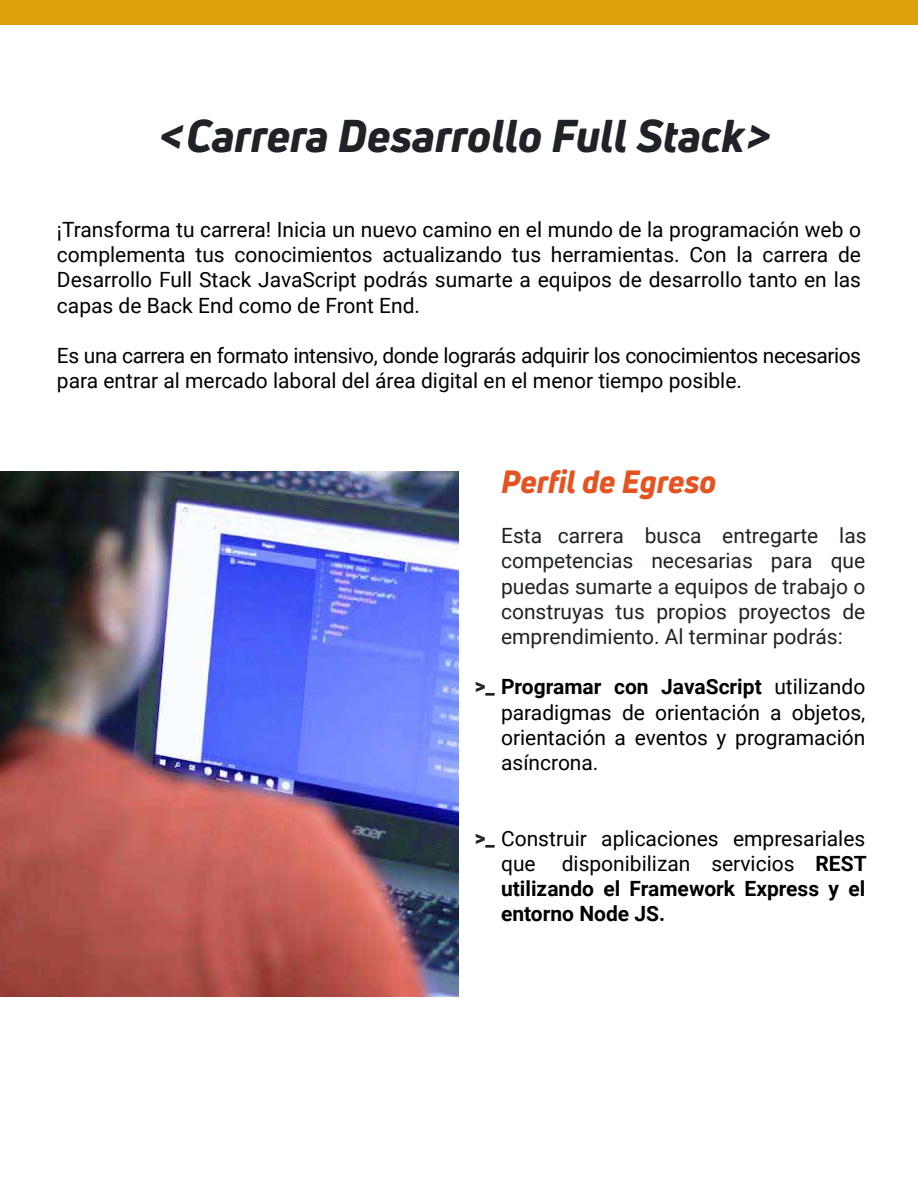
<style>
.page{position:relative;width:918px;height:1188px;background:#fff}
.page>*{position:absolute;margin:0;border:0;box-sizing:border-box;transform-origin:0 0}
.t1{font:italic 800 45px "Uni Neue";color:#1f2328}
.t2{font:italic 800 31.5px "Uni Neue";color:#e45320}
.t3{font:21px/25.2px "Roboto";color:#000;text-align:justify}
.t4{font:21px/25.2px "Roboto";color:#1e2328;text-align:justify}
.t5{font:21px/25.2px "Roboto";letter-spacing:-.02em;color:#000}
.t6{font:700 21px/25.2px "Roboto";color:#000;text-align:justify}
.s1{font-weight:900;color:#1e2328}
.s2{font-weight:400}
</style>
<div class="page">
<div style="left:1px;top:0;width:917px;height:25px;background:#dea008"></div>
<img style="left:0;top:472px;width:459px;height:524px">
<h1 class="t1" style="left:158px;top:106px;width:617px">&lt;Carrera Desarrollo Full Stack&gt;</h1>
<p class="t3" style="left:57px;top:216px;width:806px">¡Transforma tu carrera! Inicia un nuevo camino en el mundo de la programación web o complementa tus conocimientos actualizando tus herramientas. Con la carrera de Desarrollo Full Stack JavaScript podrás sumarte a equipos de desarrollo tanto en las capas de Back End como de Front End.</p>
<p class="t5" style="left:57px;top:342px;width:806px">Es una carrera en formato intensivo, donde lograrás adquirir los conocimientos necesarios para entrar al mercado laboral del área digital en el menor tiempo posible.</p>
<h2 class="t2" style="left:501px;top:460px;width:217px">Perfil de Egreso</h2>
<p class="t4" style="left:501px;top:522px;width:367px">Esta carrera busca entregarte las competencias necesarias para que puedas sumarte a equipos de trabajo o construyas tus propios proyectos de emprendimiento. Al terminar podrás:</p>
<p class="t6" style="left:475px;top:674px;width:392px"><span class="s1">&gt;_</span> Programar con JavaScript <span class="s2">utilizando</span></p>
<p class="t3" style="left:501px;top:699px;width:366px">paradigmas de orientación a objetos, orientación a eventos y programación asíncrona.</p>
<p class="t3" style="left:475px;top:825px;width:392px"><span class="s1">&gt;_</span> Construir aplicaciones empresariales</p>
<p class="t6" style="left:501px;top:850px;width:367px"><span class="s2">que disponibilizan servicios</span> REST utilizando el Framework Express y el entorno Node JS.</p>
</div>
